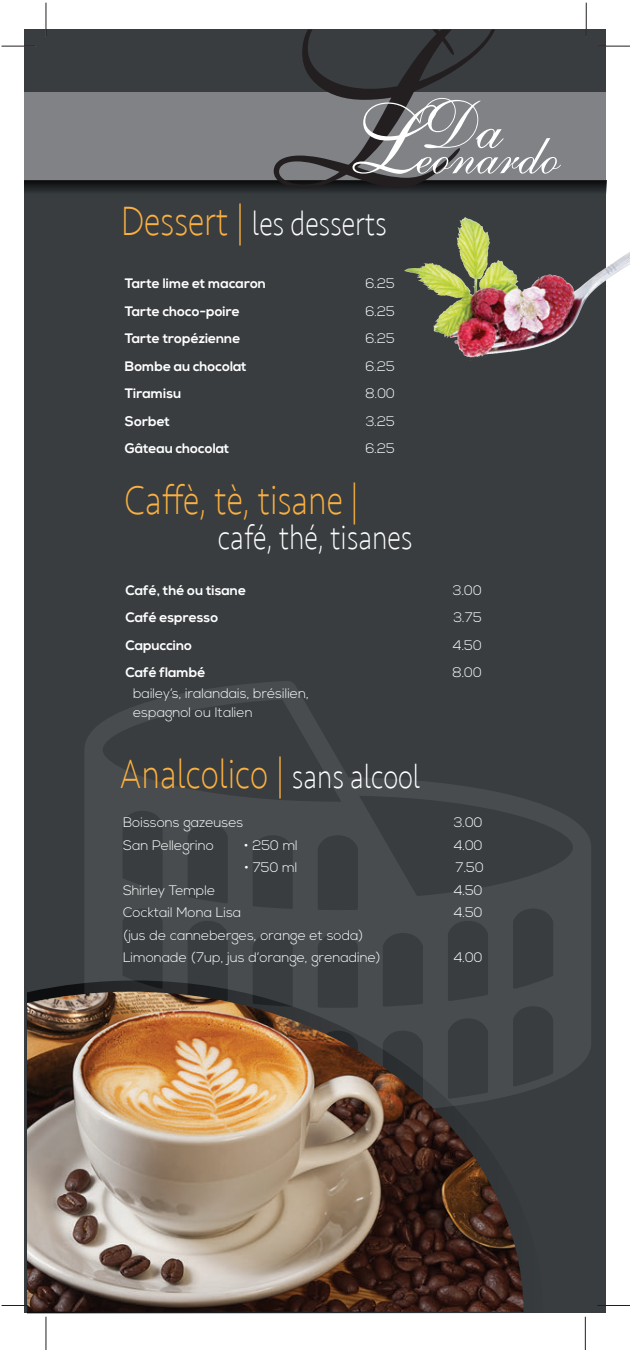
<style>
.page{position:relative;width:630px;height:1350px;background:#fff}
.page>*{position:absolute;margin:0;border:0;box-sizing:border-box;transform-origin:0 0}
.t1{font:200 42px "Seravek";color:#fbb03f;scale:.83 1}
.t2{font:200 34.75px "Seravek";color:#fff;scale:.83 1}
.t3{font:300 13.75px/22.5px "Nexa";color:#fff}
.t4{font:700 13.75px "Nexa";color:#fff}
.s1{font-size:42px;color:#fbb03f}
.s2{font-size:34.5px;color:#fff}
</style>
<div class="page">
<div style="left:25px;top:29px;width:581px;height:1284px;background:#393d40"></div>
<div style="left:25px;top:92px;width:581px;height:88px;background:#808285"></div>
<svg style="left:25px;top:180px;width:581px;height:12px"></svg>
<svg style="left:84px;top:681px;width:507px;height:411px"></svg>
<hr style="left:2px;top:1305px;width:33px;height:1px;background:#231f20">
<hr style="left:597px;top:1305px;width:33px;height:1px;background:#231f20">
<hr style="left:2px;top:46px;width:33px;height:1px;background:#231f20">
<hr style="left:598px;top:46px;width:32px;height:1px;background:#231f20">
<hr style="left:46px;top:1317px;width:1px;height:33px;background:#231f20">
<hr style="left:585px;top:1317px;width:1px;height:33px;background:#231f20">
<hr style="left:46px;top:3px;width:1px;height:33px;background:#231f20">
<hr style="left:586px;top:3px;width:1px;height:33px;background:#231f20">
<svg style="left:274px;top:29px;width:224px;height:159px"></svg>
<svg style="left:353px;top:98px;width:208px;height:76px"></svg>
<img style="left:404px;top:217px;width:226px;height:141px">
<img style="left:27px;top:992px;width:497px;height:320px">
<p class="t2" style="left:121px;top:203px;width:321px"><span class="s1">Dessert |</span> les desserts</p>
<p class="t4" style="left:125px;top:275px;width:143px">Tarte lime et macaron</p>
<p class="t3" style="left:366px;top:273px;width:31px">6.25</p>
<p class="t4" style="left:125px;top:303px;width:116px">Tarte choco-poire</p>
<p class="t3" style="left:366px;top:300px;width:31px">6.25</p>
<p class="t4" style="left:125px;top:330px;width:117px">Tarte tropézienne</p>
<p class="t3" style="left:366px;top:328px;width:31px">6.25</p>
<p class="t4" style="left:125px;top:358px;width:123px">Bombe au chocolat</p>
<p class="t3" style="left:366px;top:355px;width:31px">6.25</p>
<p class="t4" style="left:125px;top:385px;width:58px">Tiramisu</p>
<p class="t3" style="left:366px;top:383px;width:31px">8.00</p>
<p class="t4" style="left:125px;top:413px;width:47px">Sorbet</p>
<p class="t3" style="left:366px;top:410px;width:31px">3.25</p>
<p class="t4" style="left:125px;top:440px;width:106px">Gâteau chocolat</p>
<p class="t3" style="left:366px;top:438px;width:31px">6.25</p>
<p class="t1" style="left:124px;top:475px;width:284px">Caffè, tè, tisane |</p>
<p class="t2" style="left:218px;top:516px;width:236px">café, thé, tisanes</p>
<p class="t4" style="left:126px;top:582px;width:122px">Café, thé ou tisane</p>
<p class="t3" style="left:453px;top:579px;width:30px">3.00</p>
<p class="t4" style="left:126px;top:609px;width:94px">Café espresso</p>
<p class="t3" style="left:453px;top:607px;width:30px">3.75</p>
<p class="t4" style="left:126px;top:637px;width:68px">Capuccino</p>
<p class="t3" style="left:453px;top:634px;width:30px">4.50</p>
<p class="t4" style="left:126px;top:664px;width:81px">Café flambé</p>
<p class="t3" style="left:452px;top:662px;width:31px">8.00</p>
<p class="t3" style="left:133px;top:685px;width:177px;line-height:18.8px">bailey’s, iralandais, brésilien, espagnol ou Italien</p>
<p class="t1" style="left:119px;top:750px;width:364px">Analcolico | <span class="s2">sans alcool</span></p>
<p class="t3" style="left:123px;top:812px;width:122px">Boissons gazeuses</p>
<p class="t3" style="left:454px;top:812px;width:30px">3.00</p>
<p class="t3" style="left:123px;top:834px;width:92px">San Pellegrino</p>
<p class="t3" style="left:244px;top:834px;width:55px">• 250 ml</p>
<p class="t3" style="left:454px;top:834px;width:30px">4.00</p>
<p class="t3" style="left:244px;top:857px;width:54px">• 750 ml</p>
<p class="t3" style="left:456px;top:857px;width:30px">7.50</p>
<p class="t3" style="left:123px;top:879px;width:94px">Shirley Temple</p>
<p class="t3" style="left:454px;top:879px;width:30px">4.50</p>
<p class="t3" style="left:123px;top:902px;width:120px">Cocktail Mona Lisa</p>
<p class="t3" style="left:454px;top:902px;width:30px">4.50</p>
<p class="t3" style="left:123px;top:924px;width:259px">(jus de canneberges, orange et soda)<br>Limonade (7up, jus d’orange, grenadine)</p>
<p class="t3" style="left:454px;top:947px;width:30px">4.00</p>
</div>
